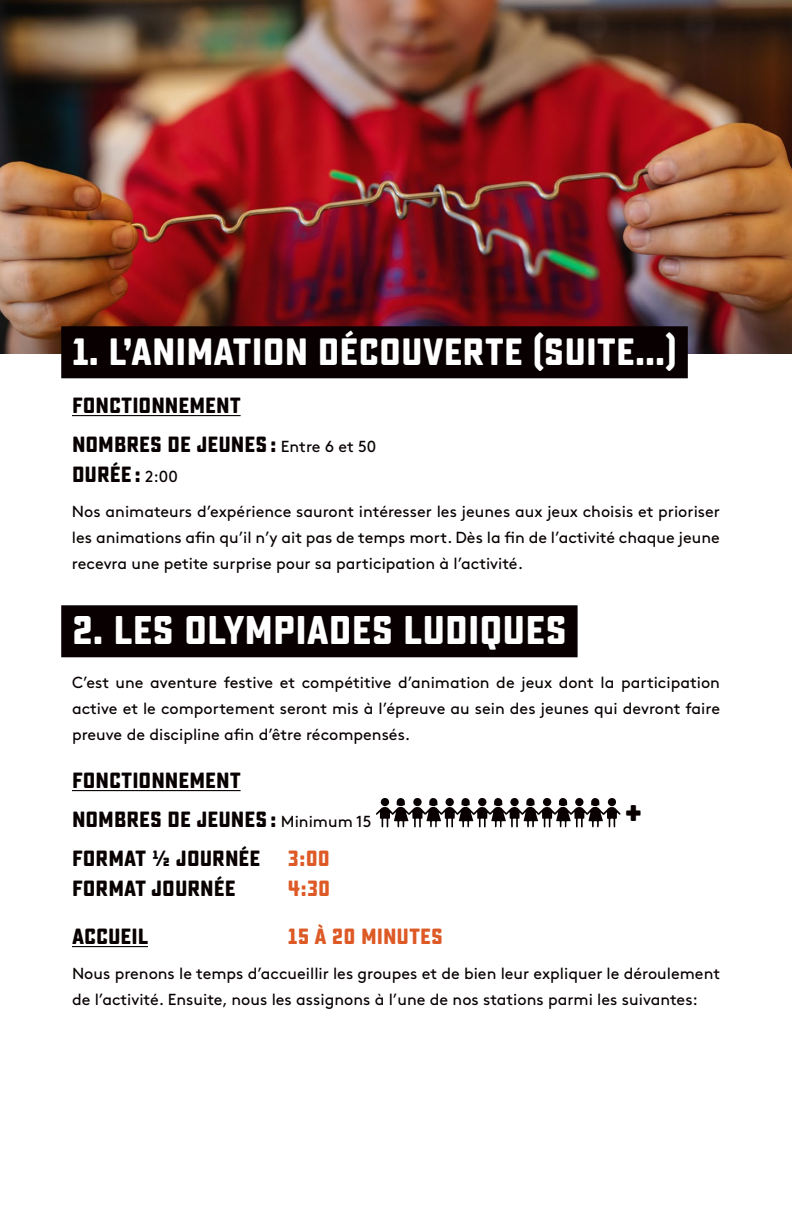
<style>
.page{position:relative;width:792px;height:1224px;background:#fff}
.page>*{position:absolute;margin:0;border:0;box-sizing:border-box;transform-origin:0 0}
.t1{font:700 40px "Sucrose";color:#fff}
.t2{font:700 40px "Sucrose";color:#080001}
.t3{font:700 38px "Sucrose";color:#fff}
.t4{font:700 22px/39px "Sucrose";color:#080001}
.t5{font:700 22px "Sucrose";color:#dd5a26}
.t6{font:16px/26px "Brown";color:#080001;text-align:justify}
.s1{font-family:"Brown";font-weight:400;font-size:16px}
.s2{color:#dd5a26}
</style>
<div class="page">
<img style="left:0;top:0;width:792px;height:354px">
<div style="left:61px;top:326px;width:627px;height:52px;background:#080001"></div>
<hr style="left:72px;top:415px;width:169px;height:1px;background:#080001">
<div style="left:61px;top:605px;width:517px;height:52px;background:#080001"></div>
<hr style="left:72px;top:790px;width:169px;height:1px;background:#080001">
<hr style="left:72px;top:946px;width:76px;height:1px;background:#080001">
<svg style="left:376px;top:798px;width:245px;height:29px"></svg>
<h2 class="t3" style="left:72px;top:330px;width:607px">1. L’ANIMATION DÉCOUVERTE (SUITE...)</h2>
<h3 class="t4" style="left:72px;top:387px;width:306px">FONCTIONNEMENT<br>NOMBRES DE JEUNES: <span class="s1">Entre 6 et 50</span></h3>
<h3 class="t4" style="left:72px;top:456px;width:107px">DURÉE : <span class="s1">2:00</span></h3>
<p class="t6" style="left:72px;top:498px;width:650px">Nos animateurs d’expérience sauront intéresser les jeunes aux jeux choisis et prioriser les animations afin qu’il n’y ait pas de temps mort. Dès la fin de l’activité chaque jeune recevra une petite surprise pour sa participation à l’activité.</p>
<h1 class="t1" style="left:72px;top:607px;width:496px">2. LES OLYMPIADES LUDIQUES</h1>
<p class="t6" style="left:72px;top:669px;width:650px">C’est une aventure festive et compétitive d’animation de jeux dont la participation active et le comportement seront mis à l’épreuve au sein des jeunes qui devront faire preuve de discipline afin d’être récompensés.</p>
<h3 class="t4" style="left:72px;top:762px;width:301px">FONCTIONNEMENT<br>NOMBRES DE JEUNES: <span class="s1">Minimum 15</span></h3>
<h1 class="t2" style="left:625px;top:790px;width:19px">+</h1>
<h3 class="t4" style="left:72px;top:844px;width:259px;line-height:30px">FORMAT ½ JOURNÉE <span class="s2">3:00<br></span>FORMAT JOURNÉE</h3>
<h3 class="t5" style="left:288px;top:876px;width:44px">4:30</h3>
<h3 class="t4" style="left:72px;top:918px;width:78px">ACCUEIL</h3>
<h3 class="t5" style="left:288px;top:924px;width:157px">15 À 20 MINUTES</h3>
<p class="t6" style="left:72px;top:960px;width:650px">Nous prenons le temps d’accueillir les groupes et de bien leur expliquer le déroulement de l’activité. Ensuite, nous les assignons à l’une de nos stations parmi les suivantes:</p>
</div>
